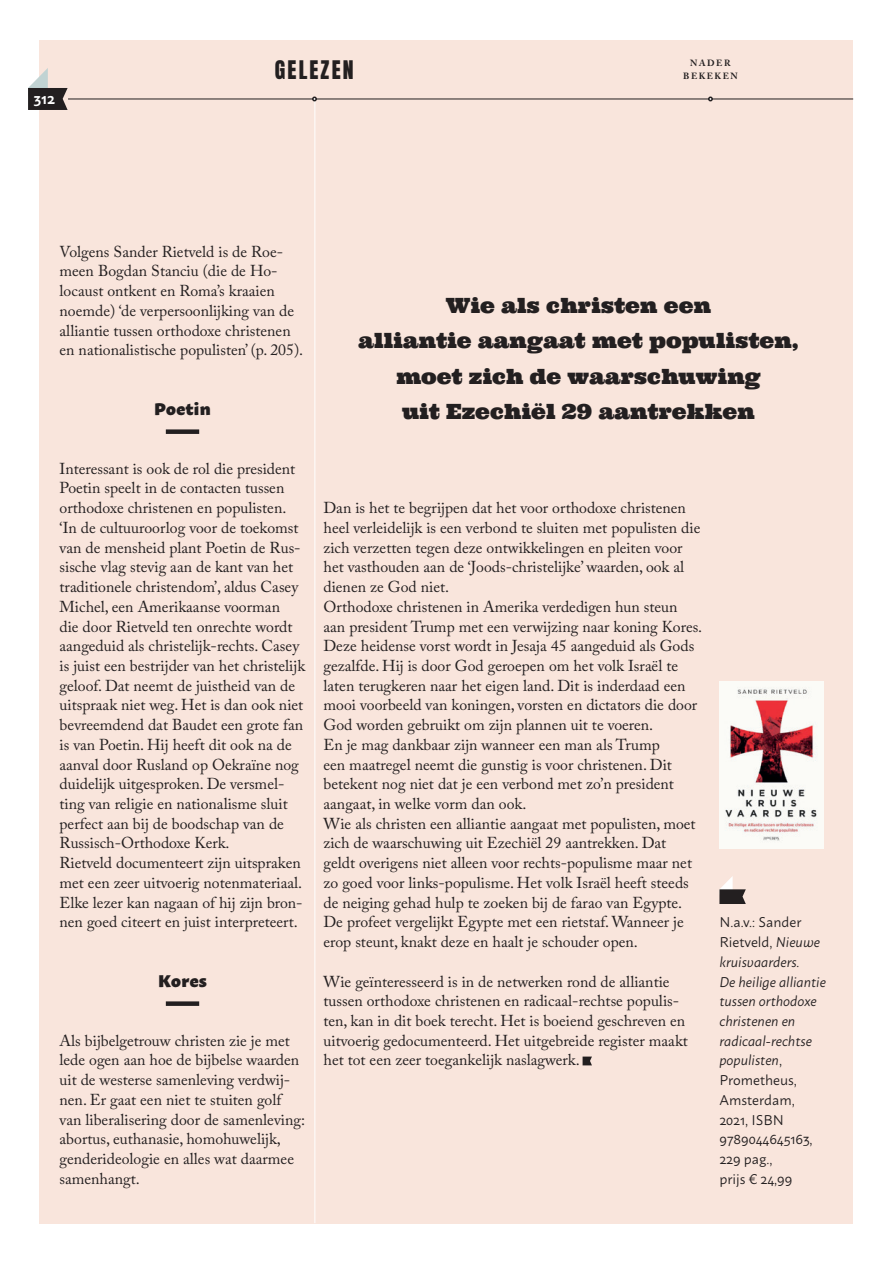
<style>
.page{position:relative;width:893px;height:1263px;background:#fff}
.page>*{position:absolute;margin:0;border:0;box-sizing:border-box;transform-origin:0 0}
.brood{font:21.75px "Anton";letter-spacing:.1em;color:#231f20}
.brood-2{font:21px/35.5px "Ultra";color:#231f20;text-align:center}
.tussenkop{font:900 16.8px "Macho";letter-spacing:.02em;color:#231f20}
.brood-3{font:15.75px/19.6px "Adobe Caslon Pro";color:#231f20}
.t1{font:600 15px "Macho";color:#fff}
.brood-4{font:italic 14.1px/19.6px "Macho";color:#231f20}
.t2{font:700 9px/13.5px "Adobe Caslon Pro";letter-spacing:.165em;color:#231f20;text-align:center}
.s1{font-style:normal}
</style>
<div class="page">
<div style="left:39px;top:40px;width:814px;height:1183px;background:#f9e5dc"></div>
<hr style="left:314px;top:99px;width:1px;height:1124px;background:#fff">
<svg style="left:583px;top:1056px;width:9px;height:9px"></svg>
<div style="left:166px;top:429px;width:33px;height:5px;background:#231f20"></div>
<div style="left:166px;top:1001px;width:33px;height:5px;background:#231f20"></div>
<img style="left:719px;top:681px;width:105px;height:167px">
<svg style="left:719px;top:876px;width:27px;height:28px"></svg>
<hr style="left:68px;top:99px;width:785px;height:1px;background:#231f20">
<svg style="left:312px;top:97px;width:5px;height:4px"></svg>
<svg style="left:708px;top:97px;width:5px;height:4px"></svg>
<svg style="left:28px;top:68px;width:40px;height:42px"></svg>
<p class="t1" style="left:34px;top:85px;width:22px">312</p>
<p class="brood" style="left:275px;top:59px;width:80px">GELEZEN</p>
<p class="t2" style="left:683px;top:56px;width:56px">NADER<br>BEKEKEN</p>
<p class="brood-3" style="left:60px;top:241px;width:245px">Volgens Sander Rietveld is de Roe&shy;meen Bogdan Stanciu (die de Ho&shy;locaust ontkent en Roma’s kraaien noemde) ‘de verpersoonlijking van de alliantie tussen orthodoxe christenen en nationalistische populisten’ (p. 205).</p>
<p class="tussenkop" style="left:154px;top:393px;width:58px">Poetin</p>
<p class="brood-3" style="left:60px;top:458px;width:247px">Interessant is ook de rol die president Poetin speelt in de contacten tussen orthodoxe christenen en populisten. ‘In de cultuuroorlog voor de toekomst van de mensheid plant Poetin de Rus&shy;sische vlag stevig aan de kant van het traditionele christendom’, aldus Casey Michel, een Amerikaanse voorman<br>die door Rietveld ten onrechte wordt aangeduid als christelijk-rechts. Casey is juist een bestrijder van het christelijk geloof. Dat neemt de juistheid van de uitspraak niet weg. Het is dan ook niet bevreemdend dat Baudet een grote fan is van Poetin. Hij heeft dit ook na de aanval door Rusland op Oekraïne nog duidelijk uitgesproken. De versmel&shy;ting van religie en nationalisme sluit perfect aan bij de boodschap van de Russisch-Orthodoxe Kerk.<br>Rietveld documenteert zijn uitspraken met een zeer uitvoerig notenmateriaal.<br>Elke lezer kan nagaan of hij zijn bron&shy;nen goed citeert en juist interpreteert.</p>
<p class="tussenkop" style="left:158px;top:965px;width:50px">Kores</p>
<p class="brood-3" style="left:60px;top:1030px;width:247px">Als bijbelgetrouw christen zie je met lede ogen aan hoe de bijbelse waarden uit de westerse samenleving verdwij&shy;nen. Er gaat een niet te stuiten golf van liberalisering door de samenleving: abortus, euthanasie, homohuwelijk, genderideologie en alles wat daarmee samenhangt.</p>
<p class="brood-2" style="left:358px;top:287px;width:442px">Wie als christen een<br>alliantie aangaat met populisten, moet zich de waarschuwing<br>uit Ezechiël 29 aantrekken</p>
<p class="brood-3" style="left:323px;top:498px;width:378px">Dan is het te begrijpen dat het voor orthodoxe christenen heel verleidelijk is een verbond te sluiten met populisten die zich verzetten tegen deze ontwikkelingen en pleiten voor het vasthouden aan de ‘Joods-christelijke’ waarden, ook al dienen ze God niet.</p>
<p class="brood-3" style="left:323px;top:596px;width:380px">Orthodoxe christenen in Amerika verdedigen hun steun aan president Trump met een verwijzing naar koning Kores.<br>Deze heidense vorst wordt in Jesaja 45 aangeduid als Gods gezalfde. Hij is door God geroepen om het volk Israël te laten terugkeren naar het eigen land. Dit is inderdaad een mooi voorbeeld van koningen, vorsten en dictators die door God worden gebruikt om zijn plannen uit te voeren.</p>
<p class="brood-3" style="left:323px;top:734px;width:352px">En je mag dankbaar zijn wanneer een man als Trump een maatregel neemt die gunstig is voor christenen. Dit betekent nog niet dat je een verbond met zo’n president aangaat, in welke vorm dan ook.</p>
<p class="brood-3" style="left:323px;top:813px;width:374px">Wie als christen een alliantie aangaat met populisten, moet zich de waarschuwing uit Ezechiël 29 aantrekken. Dat geldt overigens niet alleen voor rechts-populisme maar net zo goed voor links-populisme. Het volk Israël heeft steeds de neiging gehad hulp te zoeken bij de farao van Egypte.<br>De profeet vergelijkt Egypte met een rietstaf. Wanneer je erop steunt, knakt deze en haalt je schouder open.</p>
<p class="brood-3" style="left:323px;top:971px;width:366px">Wie geïnteresseerd is in de netwerken rond de alliantie tussen orthodoxe christenen en radicaal-rechtse populis&shy;ten, kan in dit boek terecht. Het is boeiend geschreven en uitvoerig gedocumenteerd. Het uitgebreide register maakt het tot een zeer toegankelijk naslagwerk.</p>
<p class="brood-4" style="left:719px;top:911px;width:108px"><span class="s1">N.a.v.: Sander<br>Rietveld,</span> Nieuwe kruisvaarders.<br>De heilige alliantie tussen orthodoxe christenen en radicaal-rechtse populisten<span class="s1">,<br>Prometheus,<br>Amsterdam,<br>2021, ISBN<br>9789044645163,<br>229 pag.,<br>prijs € 24,99</span></p>
</div>
